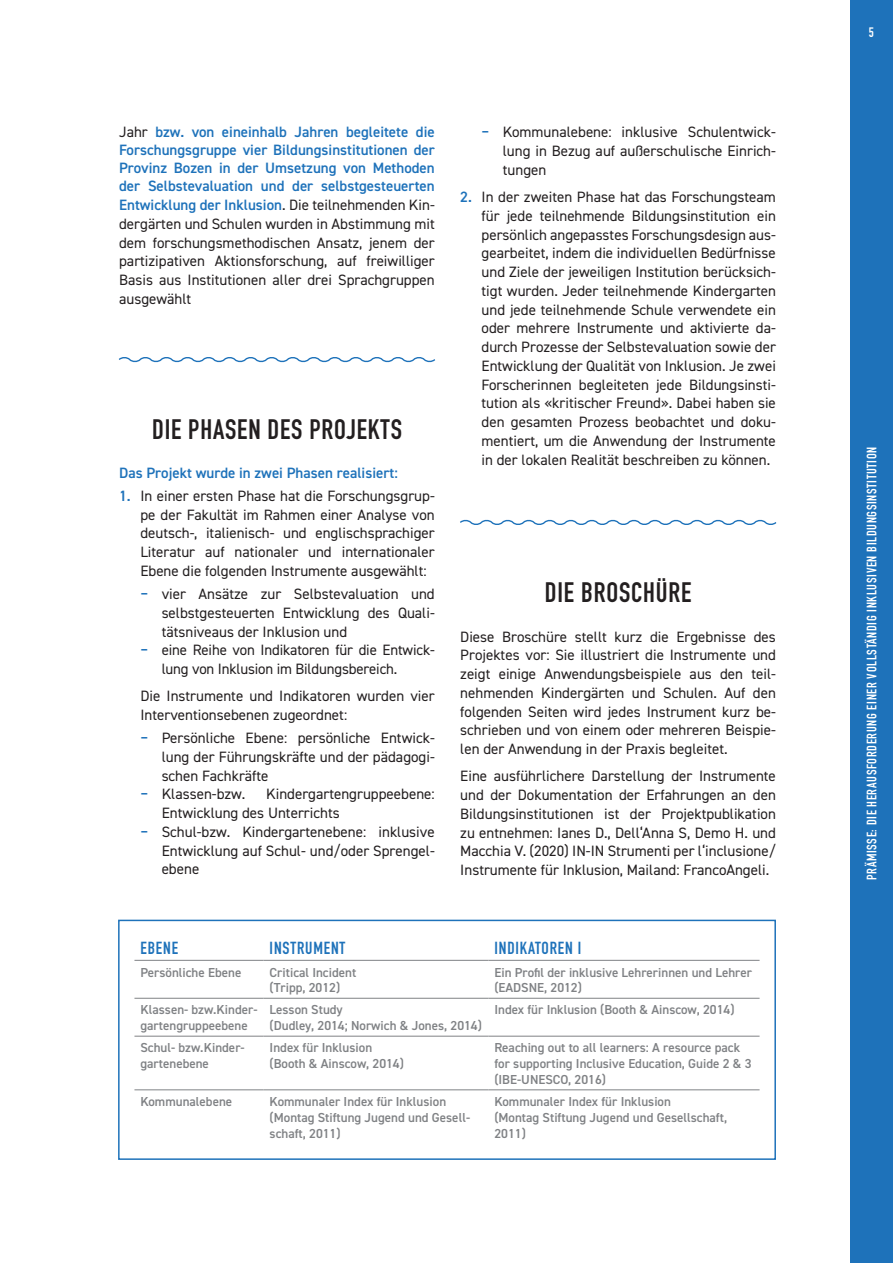
<style>
.page{position:relative;width:893px;height:1263px;background:#fff}
.page>*{position:absolute;margin:0;border:0;box-sizing:border-box;transform-origin:0 0}
.t1{font:700 27.75px "DIN Condensed";letter-spacing:.03em;color:#231f20}
.t2{font:700 17.25px "DIN Condensed";letter-spacing:.05em;color:#1e72ba}
.t3{font:15px/18.8px "DIN2014";color:#231f20;text-align:justify}
.t4{font:600 15px "DIN2014";color:#1e72ba}
.t5{font:700 13.5px "DIN Condensed";letter-spacing:.05em;color:#fff}
.t6{font:600 13.05px/15.8px "DIN2014";color:#808285}
.s1{font-weight:600;color:#1e72ba}
</style>
<div class="page">
<div style="left:850px;top:0;width:43px;height:1263px;background:#1e72ba"></div>
<svg style="left:118px;top:357px;width:317px;height:6px"></svg>
<svg style="left:460px;top:519px;width:317px;height:6px"></svg>
<svg style="left:134px;top:959px;width:626px;height:132px"></svg>
<hr style="left:134px;top:960px;width:130px;height:1px;background:#808285">
<hr style="left:264px;top:960px;width:224px;height:1px;background:#808285">
<hr style="left:488px;top:960px;width:272px;height:1px;background:#808285">
<hr style="left:134px;top:998px;width:130px;height:1px;background:#808285">
<hr style="left:264px;top:998px;width:224px;height:1px;background:#808285">
<hr style="left:134px;top:1036px;width:130px;height:1px;background:#808285">
<hr style="left:264px;top:1036px;width:224px;height:1px;background:#808285">
<hr style="left:488px;top:1036px;width:272px;height:1px;background:#808285">
<hr style="left:134px;top:1089px;width:130px;height:1px;background:#808285">
<hr style="left:264px;top:1089px;width:224px;height:1px;background:#808285">
<hr style="left:488px;top:998px;width:272px;height:1px;background:#808285">
<hr style="left:488px;top:1089px;width:272px;height:1px;background:#808285">
<div style="left:118px;top:920px;width:658px;height:240px;border:2px solid #1e72ba"></div>
<p class="t3" style="left:119px;top:123px;width:317px">Jahr <span class="s1">bzw. von eineinhalb Jahren begleitete die Forschungsgruppe vier Bildungsinstitutionen der Provinz Bozen in der Umsetzung von Methoden der Selbstevaluation und der selbstgesteuerten Entwicklung der Inklusion</span>. Die teilnehmenden Kin&shy;dergärten und Schulen wurden in Abstimmung mit dem forschungsmethodischen Ansatz, jenem der partizipativen Aktionsforschung, auf freiwilliger Basis aus Institutionen aller drei Sprachgruppen ausgewählt</p>
<h1 class="t1" style="left:152px;top:410px;width:251px">DIE PHASEN DES PROJEKTS</h1>
<p class="t4" style="left:119px;top:463px;width:280px">Das Projekt wurde in zwei Phasen realisiert:</p>
<p class="t3" style="left:140px;top:486px;width:296px;text-indent:-21px"><span class="s1">1.</span> In einer ersten Phase hat die Forschungsgrup&shy;pe der Fakultät im Rahmen einer Analyse von deutsch-, italienisch- und englischsprachiger Literatur auf nationaler und internationaler Ebene die folgenden Instrumente ausgewählt:</p>
<p class="t3" style="left:140px;top:584px;width:296px"><span class="s1">‒</span> vier Ansätze zur Selbstevaluation und</p>
<p class="t3" style="left:162px;top:603px;width:275px">selbstgesteuerten Entwicklung des Quali-</p>
<p class="t3" style="left:162px;top:622px;width:187px">tätsniveaus der Inklusion und</p>
<p class="t3" style="left:140px;top:640px;width:296px"><span class="s1">‒</span> eine Reihe von Indikatoren für die Entwick-</p>
<p class="t3" style="left:162px;top:659px;width:237px">lung von Inklusion im Bildungsbereich.</p>
<p class="t3" style="left:140px;top:686px;width:296px">Die Instrumente und Indikatoren wurden vier<br>Interventionsebenen zugeordnet:</p>
<p class="t3" style="left:140px;top:728px;width:296px"><span class="s1">‒</span> Persönliche Ebene: persönliche Entwick-</p>
<p class="t3" style="left:162px;top:747px;width:275px">lung der Führungskräfte und der pädagogi-</p>
<p class="t3" style="left:162px;top:766px;width:108px">schen Fachkräfte</p>
<p class="t3" style="left:140px;top:784px;width:106px"><span class="s1">‒</span> Klassen-bzw.</p>
<p class="t3" style="left:266px;top:784px;width:170px">Kindergartengruppeebene:</p>
<p class="t3" style="left:162px;top:803px;width:180px">Entwicklung des Unterrichts</p>
<p class="t3" style="left:140px;top:822px;width:296px"><span class="s1">‒</span> Schul-bzw. Kindergartenebene: inklusive</p>
<p class="t3" style="left:162px;top:841px;width:275px">Entwicklung auf Schul- und/oder Sprengel-</p>
<p class="t3" style="left:162px;top:859px;width:39px">ebene</p>
<p class="t3" style="left:503px;top:123px;width:275px;text-indent:-21px"><span class="s1">‒</span> Kommunalebene: inklusive Schulentwick&shy;lung in Bezug auf außerschulische Einrich&shy;tungen</p>
<p class="t3" style="left:482px;top:187px;width:296px;text-indent:-21px"><span class="s1">2.</span> In der zweiten Phase hat das Forschungsteam für jede teilnehmende Bildungsinstitution ein persönlich angepasstes Forschungsdesign aus&shy;gearbeitet, indem die individuellen Bedürfnisse und Ziele der jeweiligen Institution berücksich&shy;tigt wurden. Jeder teilnehmende Kindergarten und jede teilnehmende Schule verwendete ein oder mehrere Instrumente und aktivierte da&shy;durch Prozesse der Selbstevaluation sowie der Entwicklung der Qualität von Inklusion. Je zwei Forscherinnen begleiteten jede Bildungsinsti&shy;tution als «kritischer Freund». Dabei haben sie den gesamten Prozess beobachtet und doku&shy;mentiert, um die Anwendung der Instrumente in der lokalen Realität beschreiben zu können.</p>
<h1 class="t1" style="left:545px;top:573px;width:148px">DIE BROSCHÜRE</h1>
<p class="t3" style="left:460px;top:627px;width:317px">Diese Broschüre stellt kurz die Ergebnisse des Projektes vor: Sie illustriert die Instrumente und zeigt einige Anwendungsbeispiele aus den teil&shy;nehmenden Kindergärten und Schulen. Auf den folgenden Seiten wird jedes Instrument kurz be&shy;schrieben und von einem oder mehreren Beispie&shy;len der Anwendung in der Praxis begleitet.</p>
<p class="t3" style="left:460px;top:766px;width:317px">Eine ausführlichere Darstellung der Instrumente und der Dokumentation der Erfahrungen an den Bildungsinstitutionen ist der Projektpublikation zu entnehmen: Ianes D., Dell‘Anna S, Demo H. und Macchia V. (2020) IN-IN Strumenti per l‘inclusione/ Instrumente für Inklusion, Mailand: FrancoAngeli.</p>
<p class="t2" style="left:140px;top:937px;width:39px">EBENE</p>
<p class="t2" style="left:270px;top:937px;width:77px">INSTRUMENT</p>
<p class="t2" style="left:494px;top:937px;width:88px">INDIKATOREN I</p>
<p class="t6" style="left:140px;top:964px;width:102px">Persönliche Ebene</p>
<p class="t6" style="left:270px;top:964px;width:88px">Critical Incident (Tripp, 2012)</p>
<p class="t6" style="left:494px;top:964px;width:259px">Ein Profil der inklusive Lehrerinnen und Lehrer (EADSNE, 2012)</p>
<p class="t6" style="left:140px;top:1002px;width:119px">Klassen- bzw.Kinder&shy;gartengruppeebene</p>
<p class="t6" style="left:270px;top:1002px;width:214px">Lesson Study<br>(Dudley, 2014; Norwich &amp; Jones, 2014)</p>
<p class="t6" style="left:494px;top:1002px;width:242px">Index für Inklusion (Booth &amp; Ainscow, 2014)</p>
<p class="t6" style="left:140px;top:1040px;width:106px">Schul- bzw.Kinder&shy;gartenebene</p>
<p class="t6" style="left:270px;top:1040px;width:136px">Index für Inklusion (Booth &amp; Ainscow, 2014)</p>
<p class="t6" style="left:494px;top:1040px;width:259px">Reaching out to all learners: A resource pack for supporting Inclusive Education, Guide 2 &amp; 3 (IBE-UNESCO, 2016)</p>
<p class="t6" style="left:140px;top:1093px;width:93px">Kommunalebene</p>
<p class="t6" style="left:270px;top:1093px;width:202px">Kommunaler Index für Inklusion (Montag Stiftung Jugend und Gesell&shy;schaft, 2011)</p>
<p class="t6" style="left:494px;top:1093px;width:234px">Kommunaler Index für Inklusion<br>(Montag Stiftung Jugend und Gesellschaft,<br>2011)</p>
<p class="t5" style="left:869px;top:24px;width:7px">5</p>
<p class="t5" style="left:863px;top:880px;width:435px;rotate:-90deg">PRÄMISSE: DIE HERAUSFORDERUNG EINER VOLLSTÄNDIG INKLUSIVEN BILDUNGSINSTITUTION</p>
</div>
